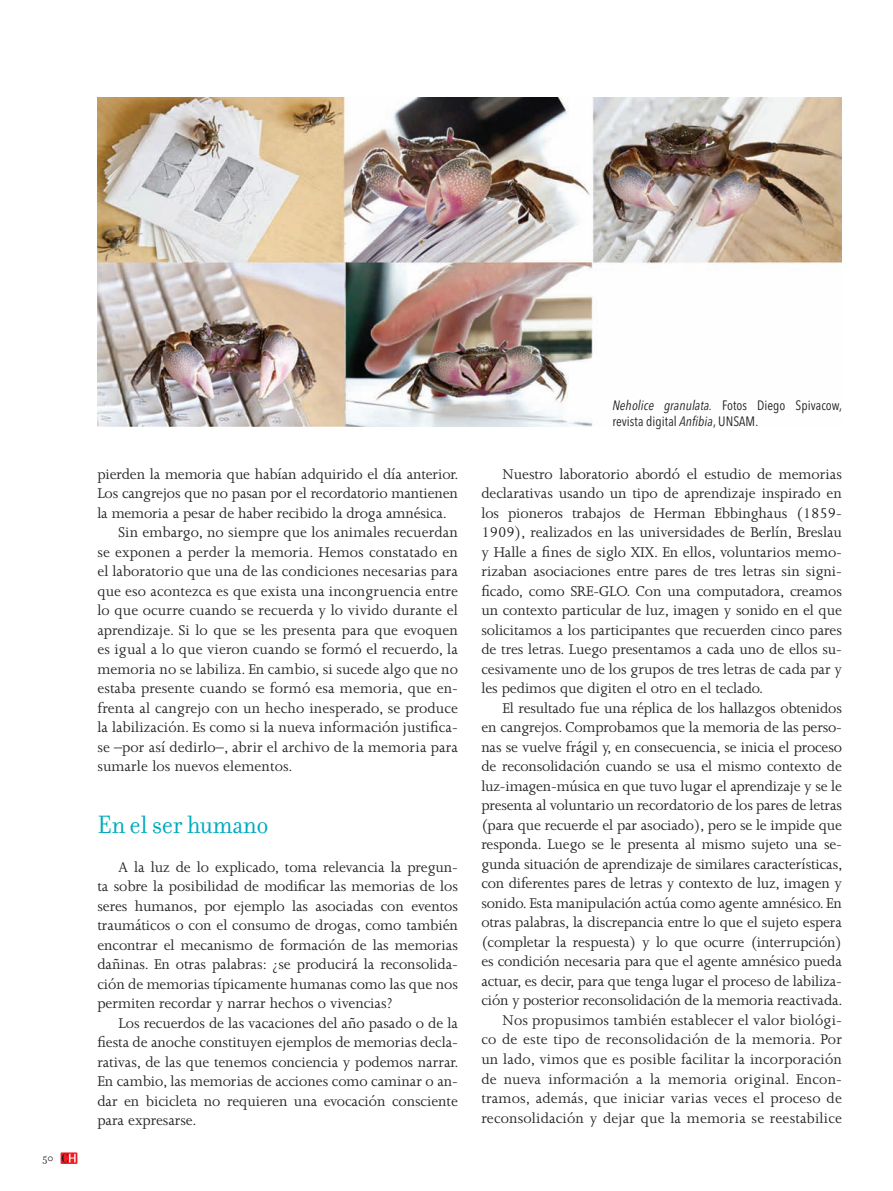
<style>
.page{position:relative;width:893px;height:1191px;background:#fff}
.page>*{position:absolute;margin:0;border:0;box-sizing:border-box;transform-origin:0 0}
.t1{font:27px "Filosofia";letter-spacing:-.005em;color:#00aabc;scale:.95 1}
.t2{font:16.2px/19.5px "Joanna MT Std";letter-spacing:-.005em;color:#231f20;text-align:justify}
.t3{font:condensed 13.5px/16.5px "Avenir Next LT Pro";letter-spacing:.005em;color:#231f20}
.t4{font:11.25px "Filosofia";color:#231f20}
.s1{font-style:italic}
</style>
<div class="page">
<img style="left:97px;top:98px;width:745px;height:328px">
<svg style="left:61px;top:1152px;width:16px;height:12px"></svg>
<svg style="left:62px;top:1153px;width:14px;height:9px"></svg>
<p class="t4" style="left:43px;top:1151px;width:13px">50</p>
<p class="t2" style="left:97px;top:464px;width:363px">pierden la memoria que habían adquirido el día anterior.</p>
<p class="t2" style="left:97px;top:483px;width:362px">Los cangrejos que no pasan por el recordatorio mantienen</p>
<p class="t2" style="left:97px;top:503px;width:351px">la memoria a pesar de haber recibido la droga amnésica.</p>
<p class="t2" style="left:119px;top:522px;width:341px">Sin embargo, no siempre que los animales recuerdan</p>
<p class="t2" style="left:97px;top:542px;width:362px">se exponen a perder la memoria. Hemos constatado en</p>
<p class="t2" style="left:97px;top:561px;width:362px">el laboratorio que una de las condiciones necesarias para</p>
<p class="t2" style="left:97px;top:581px;width:362px">que eso acontezca es que exista una incongruencia entre</p>
<p class="t2" style="left:97px;top:600px;width:362px">lo que ocurre cuando se recuerda y lo vivido durante el</p>
<p class="t2" style="left:97px;top:620px;width:362px">aprendizaje. Si lo que se les presenta para que evoquen</p>
<p class="t2" style="left:97px;top:639px;width:362px">es igual a lo que vieron cuando se formó el recuerdo, la</p>
<p class="t2" style="left:97px;top:659px;width:362px">memoria no se labiliza. En cambio, si sucede algo que no</p>
<p class="t2" style="left:97px;top:678px;width:362px">estaba presente cuando se formó esa memoria, que en-</p>
<p class="t2" style="left:97px;top:698px;width:362px">frenta al cangrejo con un hecho inesperado, se produce</p>
<p class="t2" style="left:97px;top:717px;width:362px">la labilización. Es como si la nueva información justifica-</p>
<p class="t2" style="left:97px;top:737px;width:362px">se –por así dedirlo–, abrir el archivo de la memoria para</p>
<p class="t2" style="left:97px;top:756px;width:197px">sumarle los nuevos elementos.</p>
<h1 class="t1" style="left:97px;top:809px;width:182px">En el ser humano</h1>
<p class="t2" style="left:97px;top:857px;width:362px;text-indent:21px">A la luz de lo explicado, toma relevancia la pregun&shy;ta sobre la posibilidad de modificar las memorias de los seres humanos, por ejemplo las asociadas con eventos traumáticos o con el consumo de drogas, como también encontrar el mecanismo de formación de las memorias dañinas. En otras palabras: ¿se producirá la reconsolida&shy;ción de memorias típicamente humanas como las que nos permiten recordar y narrar hechos o vivencias?</p>
<p class="t2" style="left:97px;top:1013px;width:363px;text-indent:21px">Los recuerdos de las vacaciones del año pasado o de la fiesta de anoche constituyen ejemplos de memorias decla&shy;rativas, de las que tenemos conciencia y podemos narrar.<br>En cambio, las memorias de acciones como caminar o an&shy;dar en bicicleta no requieren una evocación consciente para expresarse.</p>
<p class="t3" style="left:612px;top:396px;width:231px"><span class="s1">Neholice granulata.</span> Fotos Diego Spivacow, revista digital <span class="s1">Anfibia</span>, UNSAM.</p>
<p class="t2" style="left:481px;top:464px;width:362px;text-indent:21px">Nuestro laboratorio abordó el estudio de memorias declarativas usando un tipo de aprendizaje inspirado en los pioneros trabajos de Herman Ebbinghaus (1859- 1909), realizados en las universidades de Berlín, Breslau y Halle a fines de siglo XIX. En ellos, voluntarios memo&shy;rizaban asociaciones entre pares de tres letras sin signi&shy;ficado, como SRE-GLO. Con una computadora, creamos un contexto particular de luz, imagen y sonido en el que solicitamos a los participantes que recuerden cinco pares de tres letras. Luego presentamos a cada uno de ellos su&shy;cesivamente uno de los grupos de tres letras de cada par y les pedimos que digiten el otro en el teclado.</p>
<p class="t2" style="left:481px;top:698px;width:363px;text-align:right">El resultado fue una réplica de los hallazgos obtenidos<br>en cangrejos. Comprobamos que la memoria de las perso&shy;nas se vuelve frágil y, en consecuencia, se inicia el proceso de reconsolidación cuando se usa el mismo contexto de luz-imagen-música en que tuvo lugar el aprendizaje y se le presenta al voluntario un recordatorio de los pares de letras (para que recuerde el par asociado), pero se le impide que responda. Luego se le presenta al mismo sujeto una se&shy;gunda situación de aprendizaje de similares características, con diferentes pares de letras y contexto de luz, imagen y sonido. Esta manipulación actúa como agente amnésico. En otras palabras, la discrepancia entre lo que el sujeto espera (completar la respuesta) y lo que ocurre (interrupción) es condición necesaria para que el agente amnésico pueda actuar, es decir, para que tenga lugar el proceso de labiliza&shy;ción y posterior reconsolidación de la memoria reactivada.<br>Nos propusimos también establecer el valor biológi-<br>co de este tipo de reconsolidación de la memoria. Por un lado, vimos que es posible facilitar la incorporación de nueva información a la memoria original. Encon&shy;tramos, además, que iniciar varias veces el proceso de reconsolidación y dejar que la memoria se reestabilice</p>
</div>
